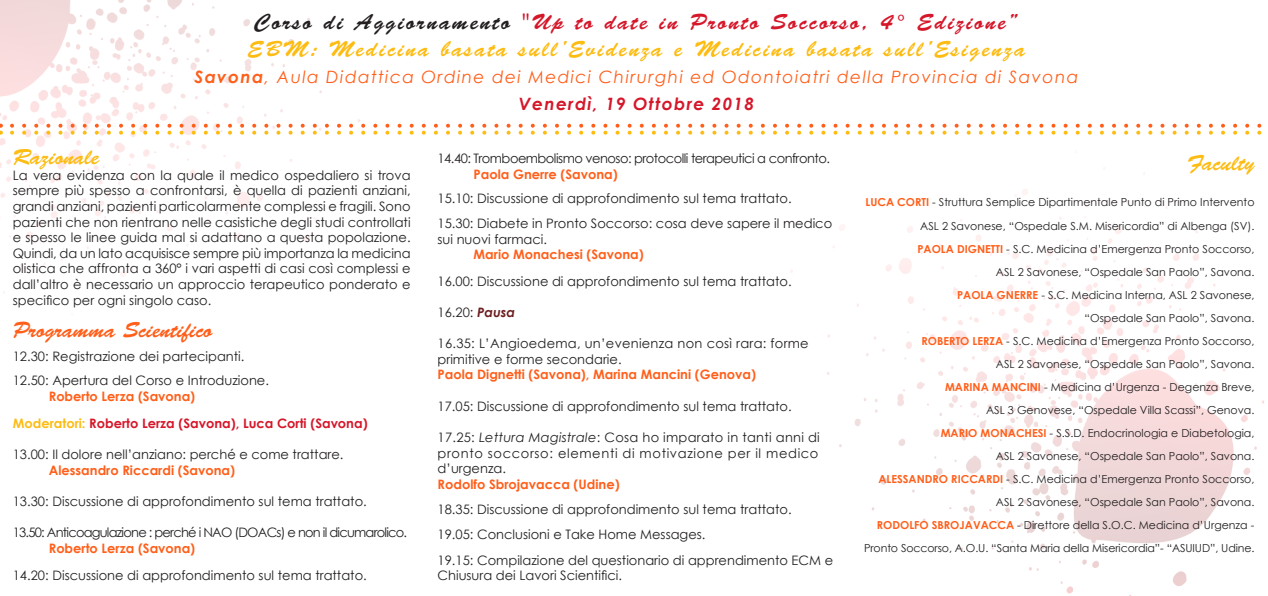
<style>
.page{position:relative;width:1268px;height:596px;background:#fff}
.page>*{position:absolute;margin:0;border:0;box-sizing:border-box;transform-origin:0 0}
.t1{font:22px "Brush Script Std";letter-spacing:.1em;color:#fdbc12}
.t2{font:22px "Brush Script Std";letter-spacing:.1em;color:#d5172a}
.t3{font:22px "Brush Script Std";color:#ff5f1a}
.t4{font:22px "Brush Script Std";color:#fdbc12}
.t5{font:italic 17px "Century Gothic";letter-spacing:.08em;color:#ff5f1a}
.t6{font:italic 700 17px "Century Gothic";letter-spacing:.08em;color:#d5172a}
.t7{font:13px/15.6px "Century Gothic";color:#231f20}
.t8{font:700 13px "Century Gothic";color:#ff5f1a}
.t9{font:13px/15.6px "Century Gothic";letter-spacing:.05em;color:#231f20}
.t10{font:13px "Century Gothic";letter-spacing:-.04em;color:#231f20}
.t11{font:13px "Century Gothic";letter-spacing:-.06em;color:#231f20}
.t12{font:700 13px "Century Gothic";color:#d5172a}
.t13{font:13px "Century Gothic";letter-spacing:.02em;color:#231f20}
.t14{font:11px/23px "Century Gothic";color:#231f20;text-align:right}
.s1{color:#231f20}
.s2{font-weight:700}
.s3{color:#fdbc12}
.s4{font-weight:700;font-style:italic;color:#6d1e20}
.s5{font-style:italic}
.s6{font-weight:700;color:#ff5f1a}
</style>
<div class="page">
<img style="left:789px;top:173px;width:475px;height:421px">
<img style="left:0;top:0;width:364px;height:293px">
<svg style="left:12px;top:124px;width:1250px;height:11px"></svg>
<p class="t2" style="left:254px;top:10px;width:765px"><span class="s1">Corso di Aggiornamento</span> "Up to date in Pronto Soccorso, 4° Edizione”</p>
<p class="t1" style="left:247px;top:37px;width:779px">EBM: Medicina basata sull’Evidenza e Medicina basata sull’Esigenza</p>
<p class="t5" style="left:194px;top:65px;width:885px"><span class="s2">Savona</span>, Aula Didattica Ordine dei Medici Chirurghi ed Odontoiatri della Provincia di Savona</p>
<p class="t6" style="left:519px;top:91px;width:236px">Venerdì, 19 Ottobre 2018</p>
<p class="t4" style="left:13px;top:144px;width:88px">Razionale</p>
<p class="t7" style="left:13px;top:167px;width:399px;text-align:justify">La vera evidenza con la quale il medico ospedaliero si trova sempre più spesso a confrontarsi, è quella di pazienti anziani, grandi anziani, pazienti particolarmente complessi e fragili. Sono pazienti che non rientrano nelle casistiche degli studi controllati e spesso le linee guida mal si adattano a questa popolazione.<br>Quindi, da un lato acquisisce sempre più importanza la medicina olistica che affronta a 360° i vari aspetti di casi così complessi e dall’altro è necessario un approccio terapeutico ponderato e specifico per ogni singolo caso.</p>
<p class="t3" style="left:13px;top:317px;width:201px">Programma Scientifico</p>
<p class="t7" style="left:13px;top:348px;width:233px">12.30: Registrazione dei partecipanti.</p>
<p class="t7" style="left:13px;top:372px;width:258px">12.50: Apertura del Corso e Introduzione.</p>
<p class="t8" style="left:49px;top:386px;width:148px">Roberto Lerza (Savona)</p>
<p class="t12" style="left:13px;top:413px;width:356px"><span class="s3">Moderatori:</span> Roberto Lerza (Savona), Luca Corti (Savona)</p>
<p class="t7" style="left:13px;top:446px;width:332px">13.00: Il dolore nell’anziano: perché e come trattare.</p>
<p class="t8" style="left:49px;top:459px;width:188px">Alessandro Riccardi (Savona)</p>
<p class="t7" style="left:13px;top:492px;width:355px">13.30: Discussione di approfondimento sul tema trattato.</p>
<p class="t11" style="left:13px;top:523px;width:396px">13.50: Anticoagulazione : perché i NAO (DOACs) e non il dicumarolico.</p>
<p class="t8" style="left:49px;top:537px;width:148px">Roberto Lerza (Savona)</p>
<p class="t7" style="left:13px;top:567px;width:355px">14.20: Discussione di approfondimento sul tema trattato.</p>
<p class="t10" style="left:437px;top:149px;width:394px">14.40: Tromboembolismo venoso: protocolli terapeutici a confronto.</p>
<p class="t8" style="left:473px;top:164px;width:146px">Paola Gnerre (Savona)</p>
<p class="t7" style="left:437px;top:190px;width:355px">15.10: Discussione di approfondimento sul tema trattato.</p>
<p class="t7" style="left:437px;top:215px;width:396px">15.30: Diabete in Pronto Soccorso: cosa deve sapere il medico sui nuovi farmaci.</p>
<p class="t8" style="left:473px;top:244px;width:172px">Mario Monachesi (Savona)</p>
<p class="t7" style="left:437px;top:273px;width:355px">16.00: Discussione di approfondimento sul tema trattato.</p>
<p class="t7" style="left:437px;top:304px;width:79px">16.20: <span class="s4">Pausa</span></p>
<p class="t13" style="left:437px;top:334px;width:372px">16.35: L’Angioedema, un’evenienza non così rara: forme</p>
<p class="t7" style="left:437px;top:351px;width:185px">primitive e forme secondarie.</p>
<p class="t8" style="left:437px;top:364px;width:320px">Paola Dignetti (Savona), Marina Mancini (Genova)</p>
<p class="t7" style="left:437px;top:398px;width:355px">17.05: Discussione di approfondimento sul tema trattato.</p>
<p class="t9" style="left:437px;top:429px;width:384px">17.25: <span class="s5">Lettura Magistrale</span>: Cosa ho imparato in tanti anni di pronto soccorso: elementi di motivazione per il medico</p>
<p class="t7" style="left:437px;top:460px;width:70px">d’urgenza.</p>
<p class="t8" style="left:437px;top:474px;width:184px">Rodolfo Sbrojavacca (Udine)</p>
<p class="t7" style="left:437px;top:501px;width:355px">18.35: Discussione di approfondimento sul tema trattato.</p>
<p class="t7" style="left:437px;top:526px;width:269px">19.05: Conclusioni e Take Home Messages.</p>
<p class="t7" style="left:437px;top:551px;width:397px">19.15: Compilazione del questionario di apprendimento ECM e<br>Chiusura dei Lavori Scientifici.</p>
<p class="t4" style="left:1186px;top:151px;width:69px">Faculty</p>
<p class="t14" style="left:865px;top:191px;width:390px"><span class="s6">LUCA CORTI</span> - Struttura Semplice Dipartimentale Punto di Primo Intervento<br>ASL 2 Savonese, “Ospedale S.M. Misericordia” di Albenga (SV).</p>
<p class="t14" style="left:917px;top:237px;width:338px"><span class="s6">PAOLA DIGNETTI</span> - S.C. Medicina d’Emergenza Pronto Soccorso,</p>
<p class="t14" style="left:995px;top:260px;width:260px">ASL 2 Savonese, “Ospedale San Paolo”, Savona.</p>
<p class="t14" style="left:956px;top:283px;width:299px"><span class="s6">PAOLA GNERRE</span> - S.C. Medicina Interna, ASL 2 Savonese,</p>
<p class="t14" style="left:1084px;top:306px;width:171px">“Ospedale San Paolo”, Savona.</p>
<p class="t14" style="left:921px;top:329px;width:334px"><span class="s6">ROBERTO LERZA</span> - S.C. Medicina d’Emergenza Pronto Soccorso,</p>
<p class="t14" style="left:995px;top:352px;width:260px">ASL 2 Savonese, “Ospedale San Paolo”, Savona.</p>
<p class="t14" style="left:944px;top:375px;width:311px"><span class="s6">MARINA MANCINI</span> - Medicina d’Urgenza - Degenza Breve,</p>
<p class="t14" style="left:985px;top:398px;width:270px">ASL 3 Genovese, “Ospedale Villa Scassi”, Genova.</p>
<p class="t14" style="left:940px;top:421px;width:315px"><span class="s6">MARIO MONACHESI</span> - S.S.D. Endocrinologia e Diabetologia,</p>
<p class="t14" style="left:995px;top:444px;width:260px">ASL 2 Savonese, “Ospedale San Paolo”, Savona.</p>
<p class="t14" style="left:878px;top:467px;width:377px"><span class="s6">ALESSANDRO RICCARDI</span> - S.C. Medicina d’Emergenza Pronto Soccorso,</p>
<p class="t14" style="left:995px;top:490px;width:260px">ASL 2 Savonese, “Ospedale San Paolo”, Savona.</p>
<p class="t14" style="left:863px;top:513px;width:392px"><span class="s6">RODOLFO SBROJAVACCA</span> - Direttore della S.O.C. Medicina d’Urgenza -<br>Pronto Soccorso, A.O.U. “Santa Maria della Misericordia”- “ASUIUD”, Udine.</p>
</div>
